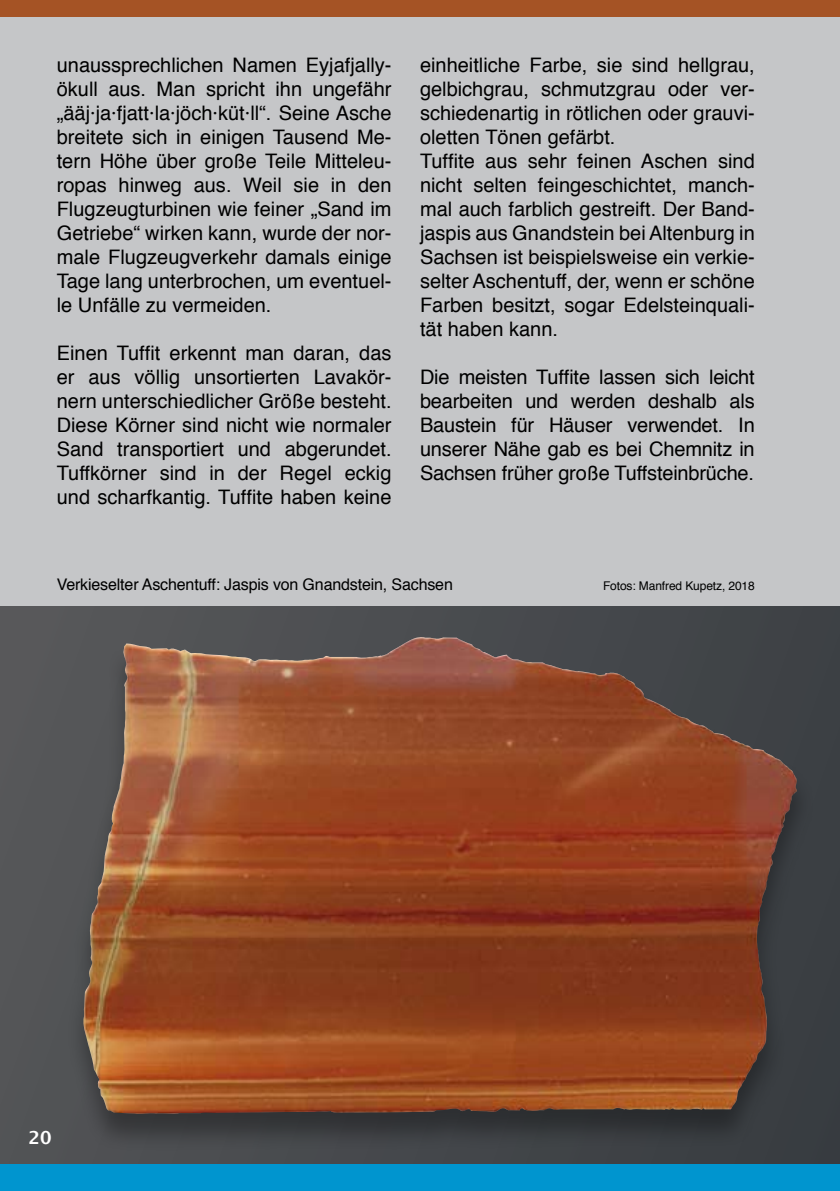
<style>
.page{position:relative;width:840px;height:1191px;background:#fff}
.page>*{position:absolute;margin:0;border:0;box-sizing:border-box;transform-origin:0 0}
.t1{font:20px/24px "Helvetica";color:#000;text-align:justify}
.t2{font:600 18px "Lucida Sans";color:#fff}
.t3{font:16px "Helvetica";letter-spacing:-.01em;color:#000}
.t4{font:12px "Helvetica";letter-spacing:-.01em;color:#000}
</style>
<div class="page">
<div style="left:0;top:0;width:839px;height:1191px;background:#c5c6c8"></div>
<div style="left:0;top:607px;width:839px;height:568px;background:linear-gradient(to right,#58595a,#3d4145)"></div>
<div style="left:65px;top:637px;width:774px;height:554px;background:#000;opacity:.33"></div>
<img style="left:83px;top:637px;width:336px;height:473px">
<div style="left:0;top:1164px;width:839px;height:27px;background:#0095cf"></div>
<div style="left:0;top:0;width:839px;height:17px;background:#a55325"></div>
<p class="t1" style="left:57px;top:53px;width:336px">unaussprechlichen Namen Eyjafjally&shy;ökull aus. Man spricht ihn ungefähr „ääj·ja·fjatt·la·jöch·küt·ll“. Seine Asche breitete sich in einigen Tausend Me&shy;tern Höhe über große Teile Mitteleu&shy;ropas hinweg aus. Weil sie in den Flugzeugturbinen wie feiner „Sand im Getriebe“ wirken kann, wurde der nor&shy;male Flugzeugverkehr damals einige Tage lang unterbrochen, um eventuel&shy;le Unfälle zu vermeiden.</p>
<p class="t1" style="left:57px;top:341px;width:336px">Einen Tuffit erkennt man daran, das er aus völlig unsortierten Lavakör&shy;nern unterschiedlicher Größe besteht.<br>Diese Körner sind nicht wie normaler Sand transportiert und abgerundet.<br>Tuffkörner sind in der Regel eckig und scharfkantig. Tuffite haben keine</p>
<p class="t1" style="left:420px;top:53px;width:336px;text-align:left">einheitliche Farbe, sie sind hellgrau, gelbichgrau, schmutzgrau oder ver&shy;schiedenartig in rötlichen oder grauvi&shy;oletten Tönen gefärbt.<br>Tuffite aus sehr feinen Aschen sind nicht selten feingeschichtet, manch&shy;mal auch farblich gestreift. Der Band&shy;jaspis aus Gnandstein bei Altenburg in Sachsen ist beispielsweise ein verkie&shy;selter Aschentuff, der, wenn er schöne Farben besitzt, sogar Edelsteinquali&shy;tät haben kann.</p>
<p class="t1" style="left:420px;top:365px;width:336px">Die meisten Tuffite lassen sich leicht bearbeiten und werden deshalb als Baustein für Häuser verwendet. In unserer Nähe gab es bei Chemnitz in Sachsen früher große Tuffsteinbrüche.</p>
<p class="t3" style="left:57px;top:572px;width:397px">Verkieselter Aschentuff: Jaspis von Gnandstein, Sachsen</p>
<p class="t4" style="left:602px;top:577px;width:153px">Fotos: Manfred Kupetz, 2018</p>
<p class="t2" style="left:29px;top:1127px;width:25px">20</p>
</div>
